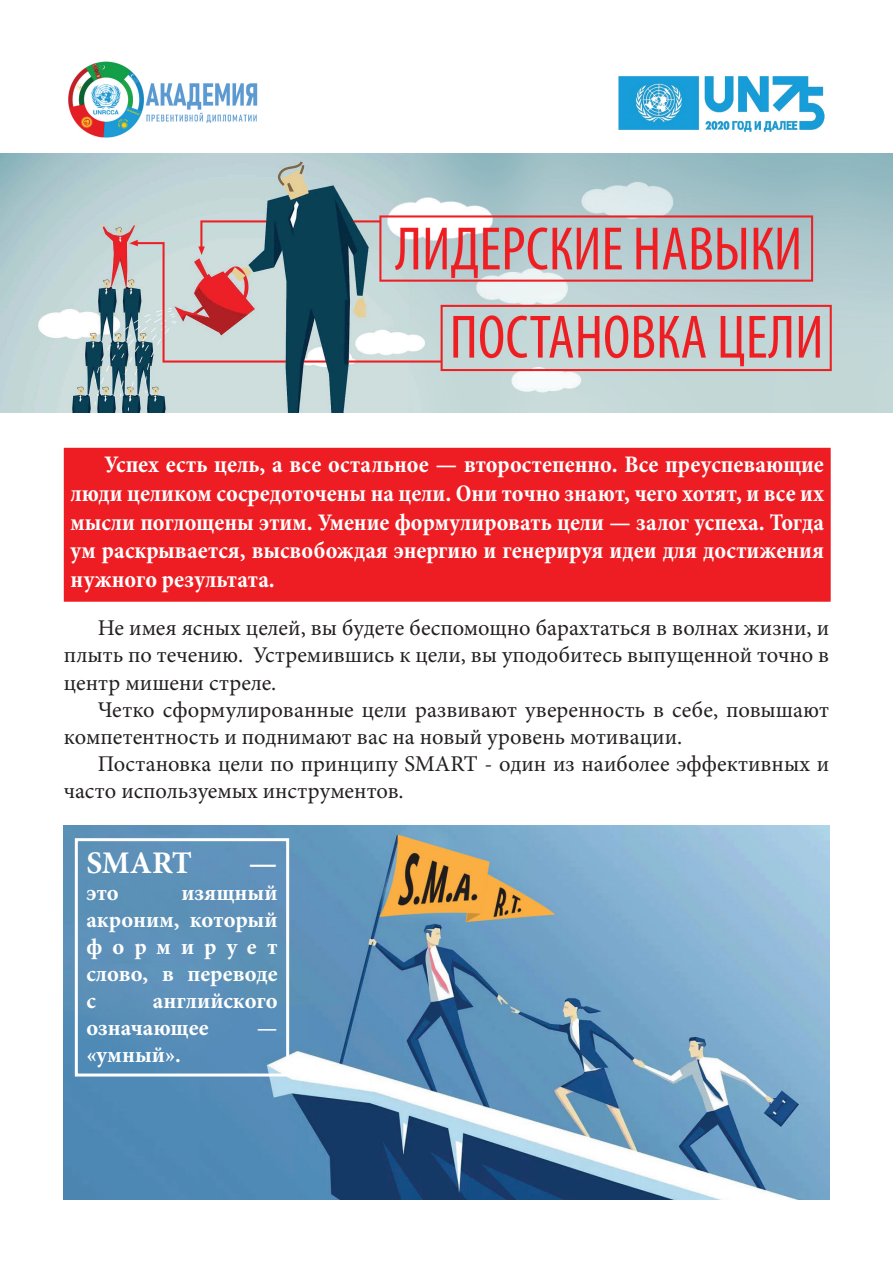
<style>
.page{position:relative;width:893px;height:1263px;background:#fff}
.page>*{position:absolute;margin:0;border:0;box-sizing:border-box;transform-origin:0 0}
.t1{font:700 31.5px "Minion Pro";letter-spacing:-.005em;color:#fff}
.t2{font:700 condensed 24px/28.8px "Minion Pro";color:#fff;text-align:justify}
.t3{font:22.5px/27px "Minion Pro";color:#231f20}
.t4{font:700 22.5px/27px "Minion Pro";color:#fff;text-align:justify}
</style>
<div class="page">
<img style="left:68px;top:61px;width:190px;height:77px">
<img style="left:618px;top:76px;width:207px;height:57px">
<div style="left:65px;top:448px;width:765px;height:153px;background:#ee1d23"></div>
<hr style="left:64px;top:448px;width:767px;height:1px;background:#ee1d23">
<hr style="left:64px;top:449px;width:1px;height:151px;background:#ee1d23">
<hr style="left:829px;top:449px;width:2px;height:151px;background:#ee1d23">
<hr style="left:64px;top:600px;width:767px;height:2px;background:#ee1d23">
<img style="left:0;top:154px;width:893px;height:258px">
<img style="left:64px;top:825px;width:765px;height:374px">
<div style="left:75px;top:838px;width:214px;height:238px;border:3px solid #fff"></div>
<p class="t2" style="left:71px;top:450px;width:755px;text-indent:34px">Успех есть цель, а все остальное — второстепенно. Все преуспевающие люди целиком сосредоточены на цели. Они точно знают, чего хотят, и все их мысли поглощены этим. Умение формулировать цели — залог успеха. Тогда ум раскрывается, высвобождая энергию и генерируя идеи для достижения нужного результата.</p>
<p class="t3" style="left:64px;top:615px;width:767px;text-align:justify;text-indent:34px">Не имея ясных целей, вы будете беспомощно барахтаться в волнах жизни, и плыть по течению. Устремившись к цели, вы уподобитесь выпущенной точно в центр мишени стреле.</p>
<p class="t3" style="left:64px;top:696px;width:767px;text-indent:34px">Четко сформулированные цели развивают уверенность в себе, повышают компетентность и поднимают вас на новый уровень мотивации.</p>
<p class="t3" style="left:64px;top:750px;width:767px;text-indent:34px">Постановка цели по принципу SMART - один из наиболее эффективных и часто используемых инструментов.</p>
<h1 class="t1" style="left:86px;top:840px;width:107px">SMART</h1>
<h1 class="t1" style="left:249px;top:840px;width:31px">—</h1>
<p class="t4" style="left:86px;top:878px;width:193px;text-indent:95px">изящный акроним, который формирует слово, в переводе с</p>
<p class="t4" style="left:86px;top:878px;width:34px">это</p>
<p class="t4" style="left:86px;top:986px;width:193px;text-indent:67px">английского означающее</p>
<p class="t4" style="left:257px;top:1013px;width:22px">—</p>
<p class="t4" style="left:86px;top:1040px;width:96px">«умный».</p>
</div>
